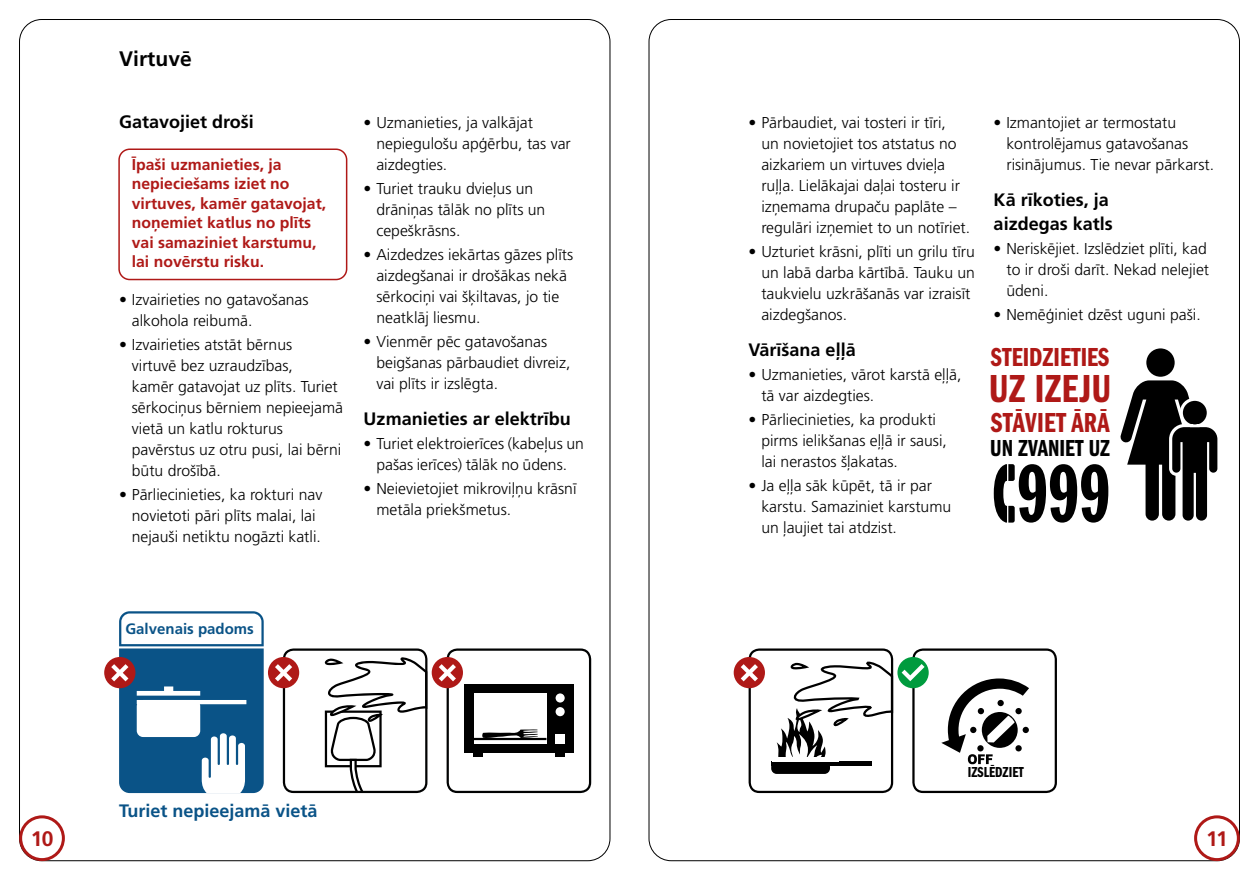
<style>
.page{position:relative;width:1259px;height:893px;background:#fff}
.page>*{position:absolute;margin:0;border:0;box-sizing:border-box;transform-origin:0 0}
.t1{font:40.5px "Franklin Gothic LT Pro Dm Cm";letter-spacing:.01em;color:#af1917}
.t2{font:28.5px "Franklin Gothic LT Pro Dm Cm";letter-spacing:.01em;color:#af1917}
.t3{font:27px "Franklin Gothic LT Pro Dm Cm";color:#af1917}
.t4{font:24px "Franklin Gothic LT Pro Dm Cm";color:#000}
.Heading_1{font:700 21px "Frutiger LT Pro";color:#000}
.t5{font:700 21px "Frutiger LT Pro";color:#af1917}
.Heading_2{font:700 18px/24px "Frutiger LT Pro";color:#000}
.t6{font:700 18px "Frutiger LT Pro";color:#0a5387}
.t7{font:300 15.75px/21px "Frutiger LT Pro";color:#000}
.Box_RED_border{font:700 15.75px/19.5px "Frutiger LT Pro";color:#af1917}
.t8{font:700 15px "Frutiger LT Std";color:#0a5387}
.t9{font:15px "Franklin Gothic LT Pro Dm Cm";color:#000}
</style>
<div class="page">
<svg style="left:733px;top:657px;width:32px;height:31px"></svg>
<svg style="left:740px;top:648px;width:154px;height:145px"></svg>
<svg style="left:897px;top:657px;width:31px;height:31px"></svg>
<svg style="left:901px;top:648px;width:156px;height:145px"></svg>
<svg style="left:1120px;top:348px;width:98px;height:173px"></svg>
<svg style="left:993px;top:464px;width:115px;height:59px"></svg>
<div style="left:118px;top:148px;width:229px;height:132px;border:2px solid #af1917;border-radius:11px"></div>
<div style="left:268px;top:657px;width:31px;height:31px;background:#af1917;border-radius:50%"></div>
<svg style="left:275px;top:648px;width:152px;height:145px"></svg>
<div style="left:432px;top:657px;width:31px;height:31px;background:#af1917;border-radius:50%"></div>
<svg style="left:439px;top:648px;width:152px;height:145px"></svg>
<div style="left:104px;top:657px;width:31px;height:31px;background:#af1917;border-radius:50%"></div>
<svg style="left:111px;top:611px;width:153px;height:182px"></svg>
<div style="left:19px;top:815px;width:46px;height:46px;border:3px solid #af1917;border-radius:50%"></div>
<div style="left:1194px;top:815px;width:45px;height:46px;border:3px solid #af1917;border-radius:50%"></div>
<h1 class="Heading_1" style="left:119px;top:46px;width:74px">Virtuvē</h1>
<h2 class="Heading_2" style="left:119px;top:109px;width:136px">Gatavojiet droši</h2>
<p class="Box_RED_border" style="left:132px;top:154px;width:196px">Īpaši uzmanieties, ja nepieciešams iziet no virtuves, kamēr gatavojat, noņemiet katlus no plīts vai samaziniet karstumu, lai novērstu risku.</p>
<p class="t7" style="left:132px;top:289px;width:178px;text-indent:-13px">• Izvairieties no gatavošanas alkohola reibumā.</p>
<p class="t7" style="left:132px;top:334px;width:213px;text-indent:-13px">• Izvairieties atstāt bērnus<br>virtuvē bez uzraudzības,<br>kamēr gatavojat uz plīts. Turiet sērkociņus bērniem nepieejamā vietā un katlu rokturus pavērstus uz otru pusi, lai bērni būtu drošībā.</p>
<p class="t7" style="left:132px;top:484px;width:192px;text-indent:-13px">• Pārliecinieties, ka rokturi nav novietoti pāri plīts malai, lai nejauši netiktu nogāzti katli.</p>
<p class="t7" style="left:376px;top:112px;width:196px;text-indent:-13px">• Uzmanieties, ja valkājat nepiegulošu apģērbu, tas var aizdegties.</p>
<p class="t7" style="left:376px;top:178px;width:170px;text-indent:-13px">• Turiet trauku dvieļus un drāniņas tālāk no plīts un cepeškrāsns.</p>
<p class="t7" style="left:376px;top:244px;width:198px;text-indent:-13px">• Aizdedzes iekārtas gāzes plīts aizdegšanai ir drošākas nekā sērkociņi vai šķiltavas, jo tie neatklāj liesmu.</p>
<p class="t7" style="left:376px;top:331px;width:195px;text-indent:-13px">• Vienmēr pēc gatavošanas beigšanas pārbaudiet divreiz, vai plīts ir izslēgta.</p>
<h2 class="Heading_2" style="left:364px;top:406px;width:209px">Uzmanieties ar elektrību</h2>
<p class="t7" style="left:364px;top:433px;width:222px;text-align:center">• Turiet elektroierīces (kabeļus un pašas ierīces) tālāk no ūdens.</p>
<p class="t7" style="left:376px;top:478px;width:202px;text-indent:-13px">• Neievietojiet mikroviļņu krāsnī metāla priekšmetus.</p>
<p class="t8" style="left:125px;top:620px;width:130px">Galvenais padoms</p>
<p class="t6" style="left:119px;top:800px;width:200px">Turiet nepieejamā vietā</p>
<p class="t7" style="left:761px;top:112px;width:210px;text-indent:-13px">• Pārbaudiet, vai tosteri ir tīri,<br>un novietojiet tos atstatus no aizkariem un virtuves dvieļa ruļļa. Lielākajai daļai tosteru ir izņemama drupaču paplāte – regulāri izņemiet to un notīriet.</p>
<p class="t7" style="left:761px;top:241px;width:215px;text-indent:-13px">• Uzturiet krāsni, plīti un grilu tīru un labā darba kārtībā. Tauku un taukvielu uzkrāšanās var izraisīt aizdegšanos.</p>
<h2 class="Heading_2" style="left:748px;top:337px;width:109px">Vārīšana eļļā</h2>
<p class="t7" style="left:761px;top:364px;width:202px;text-indent:-13px">• Uzmanieties, vārot karstā eļļā, tā var aizdegties.</p>
<p class="t7" style="left:761px;top:409px;width:187px;text-indent:-13px">• Pārliecinieties, ka produkti pirms ielikšanas eļļā ir sausi, lai nerastos šļakatas.</p>
<p class="t7" style="left:761px;top:475px;width:191px;text-indent:-13px">• Ja eļļa sāk kūpēt, tā ir par karstu. Samaziniet karstumu un ļaujiet tai atdzist.</p>
<p class="t7" style="left:1006px;top:112px;width:209px;text-indent:-13px">• Izmantojiet ar termostatu kontrolējamus gatavošanas risinājumus. Tie nevar pārkarst.</p>
<h2 class="Heading_2" style="left:993px;top:187px;width:121px">Kā rīkoties, ja aizdegas katls</h2>
<p class="t7" style="left:1006px;top:238px;width:204px;text-indent:-13px">• Neriskējiet. Izslēdziet plīti, kad to ir droši darīt. Nekad nelejiet ūdeni.</p>
<p class="t7" style="left:993px;top:304px;width:209px">• Nemēģiniet dzēst uguni paši.</p>
<h3 class="t3" style="left:991px;top:342px;width:120px">STEIDZIETIES</h3>
<h1 class="t1" style="left:989px;top:366px;width:123px">UZ IZEJU</h1>
<h2 class="t2" style="left:991px;top:407px;width:120px">STĀVIET ĀRĀ</h2>
<h3 class="t4" style="left:990px;top:435px;width:121px">UN ZVANIET UZ</h3>
<p class="t9" style="left:968px;top:764px;width:57px">IZSLĒDZIET</p>
<h3 class="t5" style="left:31px;top:826px;width:24px">10</h3>
<h3 class="t5" style="left:1206px;top:826px;width:23px">11</h3>
</div>
